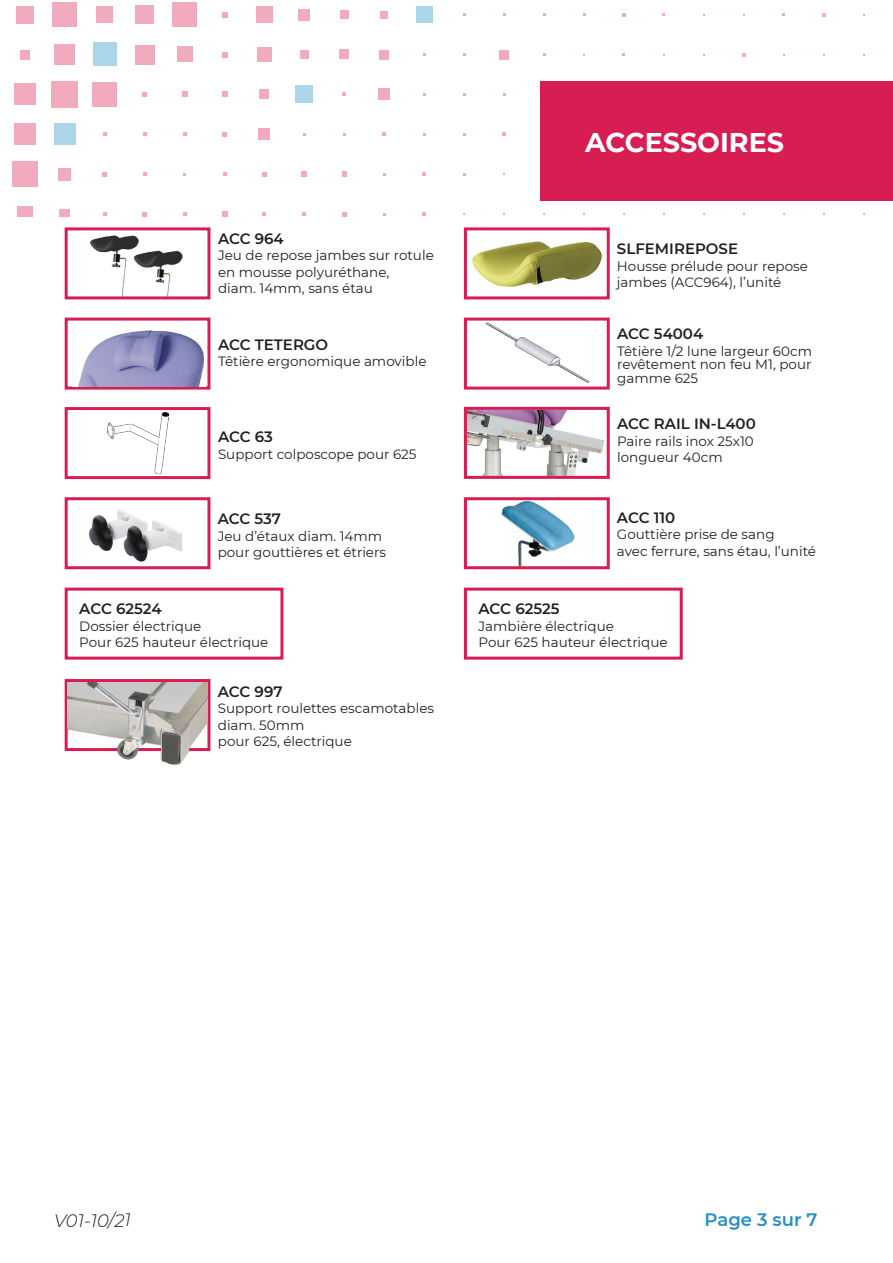
<style>
.page{position:relative;width:893px;height:1263px;background:#fff}
.page>*{position:absolute;margin:0;border:0;box-sizing:border-box;transform-origin:0 0}
.t1{font:700 27px "Montserrat";color:#fff}
.t2{font:italic 300 18px "Montserrat";letter-spacing:-.005em;color:#231f20}
.t3{font:600 18px "Montserrat";color:#278fc7}
.t4{font:600 15px "Montserrat";color:#231f20}
.t5{font:13.5px "Montserrat";color:#231f20}
</style>
<div class="page">
<div style="left:540px;top:81px;width:353px;height:119px;background:#d71d52"></div>
<div style="left:17px;top:206px;width:16px;height:10px;background:#f0abbf"></div>
<div style="left:12px;top:162px;width:25px;height:25px;background:#f0abbf"></div>
<div style="left:14px;top:124px;width:21px;height:21px;background:#f0abbf"></div>
<div style="left:14px;top:84px;width:21px;height:21px;background:#f0abbf"></div>
<div style="left:20px;top:50px;width:10px;height:9px;background:#f0abbf"></div>
<div style="left:16px;top:6px;width:18px;height:17px;background:#f0abbf"></div>
<div style="left:60px;top:209px;width:10px;height:7px;background:#f0abbf"></div>
<div style="left:59px;top:168px;width:12px;height:12px;background:#f0abbf"></div>
<div style="left:54px;top:124px;width:22px;height:21px;background:#abd5e9"></div>
<div style="left:51px;top:81px;width:27px;height:27px;background:#f0abbf"></div>
<div style="left:55px;top:44px;width:20px;height:21px;background:#f0abbf"></div>
<div style="left:53px;top:2px;width:24px;height:25px;background:#f0abbf"></div>
<svg style="left:103px;top:212px;width:4px;height:4px"></svg>
<svg style="left:102px;top:172px;width:5px;height:5px"></svg>
<svg style="left:103px;top:132px;width:4px;height:4px"></svg>
<div style="left:92px;top:82px;width:25px;height:25px;background:#f0abbf"></div>
<div style="left:93px;top:43px;width:23px;height:23px;background:#abd5e9"></div>
<div style="left:96px;top:6px;width:17px;height:17px;background:#f0abbf"></div>
<svg style="left:142px;top:212px;width:5px;height:4px"></svg>
<svg style="left:143px;top:172px;width:4px;height:4px"></svg>
<svg style="left:143px;top:132px;width:4px;height:4px"></svg>
<svg style="left:143px;top:92px;width:4px;height:5px"></svg>
<div style="left:135px;top:45px;width:20px;height:19px;background:#f0abbf"></div>
<div style="left:135px;top:5px;width:19px;height:19px;background:#f0abbf"></div>
<svg style="left:183px;top:212px;width:3px;height:4px"></svg>
<svg style="left:182px;top:92px;width:5px;height:5px"></svg>
<div style="left:177px;top:47px;width:15px;height:15px;background:#f0abbf"></div>
<div style="left:172px;top:2px;width:25px;height:25px;background:#f0abbf"></div>
<svg style="left:222px;top:212px;width:5px;height:4px"></svg>
<svg style="left:222px;top:132px;width:5px;height:5px"></svg>
<svg style="left:222px;top:92px;width:5px;height:5px"></svg>
<svg style="left:222px;top:52px;width:5px;height:5px"></svg>
<svg style="left:222px;top:12px;width:5px;height:6px"></svg>
<svg style="left:263px;top:212px;width:3px;height:4px"></svg>
<svg style="left:262px;top:172px;width:5px;height:5px"></svg>
<div style="left:259px;top:129px;width:11px;height:11px;background:#f0abbf"></div>
<div style="left:260px;top:90px;width:9px;height:9px;background:#f0abbf"></div>
<div style="left:257px;top:47px;width:15px;height:15px;background:#f0abbf"></div>
<div style="left:256px;top:6px;width:17px;height:17px;background:#f0abbf"></div>
<svg style="left:303px;top:212px;width:3px;height:4px"></svg>
<svg style="left:302px;top:172px;width:5px;height:5px"></svg>
<div style="left:296px;top:86px;width:17px;height:17px;background:#abd5e9"></div>
<div style="left:300px;top:50px;width:8px;height:9px;background:#f0abbf"></div>
<div style="left:299px;top:9px;width:11px;height:11px;background:#f0abbf"></div>
<svg style="left:342px;top:212px;width:5px;height:4px"></svg>
<svg style="left:342px;top:172px;width:5px;height:5px"></svg>
<svg style="left:342px;top:92px;width:4px;height:4px"></svg>
<div style="left:340px;top:50px;width:9px;height:9px;background:#f0abbf"></div>
<div style="left:340px;top:10px;width:9px;height:9px;background:#f0abbf"></div>
<div style="left:379px;top:89px;width:11px;height:11px;background:#f0abbf"></div>
<div style="left:379px;top:50px;width:10px;height:9px;background:#f0abbf"></div>
<div style="left:380px;top:11px;width:8px;height:7px;background:#f0abbf"></div>
<svg style="left:422px;top:212px;width:4px;height:4px"></svg>
<div style="left:416px;top:6px;width:17px;height:17px;background:#abd5e9"></div>
<svg style="left:502px;top:132px;width:4px;height:4px"></svg>
<div style="left:499px;top:50px;width:10px;height:9px;background:#f0abbf"></div>
<svg style="left:622px;top:13px;width:4px;height:3px"></svg>
<div style="left:65px;top:588px;width:218px;height:72px;border:3px solid #d71d52"></div>
<div style="left:464px;top:588px;width:219px;height:72px;border:3px solid #d71d52"></div>
<img style="left:468px;top:411px;width:136px;height:64px">
<img style="left:472px;top:241px;width:130px;height:46px">
<div style="left:464px;top:227px;width:146px;height:72px;border:3px solid #d71d52"></div>
<img style="left:501px;top:501px;width:74px;height:64px">
<div style="left:464px;top:497px;width:146px;height:72px;border:3px solid #d71d52"></div>
<img style="left:90px;top:235px;width:93px;height:60px">
<div style="left:65px;top:227px;width:145px;height:72px;border:3px solid #d71d52"></div>
<img style="left:89px;top:510px;width:94px;height:52px">
<div style="left:65px;top:497px;width:145px;height:72px;border:3px solid #d71d52"></div>
<div style="left:65px;top:407px;width:145px;height:72px;border:3px solid #d71d52"></div>
<div style="left:464px;top:407px;width:146px;height:72px;border:3px solid #d71d52"></div>
<img style="left:107px;top:412px;width:61px;height:62px">
<div style="left:65px;top:679px;width:145px;height:72px;border:3px solid #d71d52"></div>
<img style="left:68px;top:682px;width:139px;height:83px">
<div style="left:464px;top:318px;width:146px;height:72px;border:3px solid #d71d52"></div>
<img style="left:485px;top:322px;width:110px;height:67px">
<div style="left:65px;top:318px;width:145px;height:72px;border:3px solid #d71d52"></div>
<img style="left:72px;top:330px;width:134px;height:57px">
<p class="t4" style="left:218px;top:228px;width:67px">ACC 964</p>
<p class="t5" style="left:218px;top:246px;width:217px">Jeu de repose jambes sur rotule</p>
<p class="t5" style="left:218px;top:263px;width:173px">en mousse polyuréthane,</p>
<p class="t5" style="left:218px;top:279px;width:156px">diam. 14mm, sans étau</p>
<p class="t4" style="left:218px;top:334px;width:112px">ACC TETERGO</p>
<p class="t5" style="left:218px;top:352px;width:210px">Têtière ergonomique amovible</p>
<p class="t4" style="left:218px;top:426px;width:56px">ACC 63</p>
<p class="t5" style="left:218px;top:444px;width:200px">Support colposcope pour 625</p>
<p class="t4" style="left:218px;top:508px;width:65px">ACC 537</p>
<p class="t5" style="left:218px;top:526px;width:166px">Jeu d’étaux diam. 14mm</p>
<p class="t5" style="left:218px;top:543px;width:170px">pour gouttières et étriers</p>
<p class="t4" style="left:79px;top:598px;width:84px">ACC 62524</p>
<p class="t5" style="left:79px;top:617px;width:123px">Dossier électrique</p>
<p class="t5" style="left:79px;top:633px;width:191px">Pour 625 hauteur électrique</p>
<p class="t4" style="left:218px;top:681px;width:66px">ACC 997</p>
<p class="t5" style="left:218px;top:699px;width:218px">Support roulettes escamotables</p>
<p class="t5" style="left:218px;top:715px;width:88px">diam. 50mm</p>
<p class="t5" style="left:218px;top:732px;width:136px">pour 625, électrique</p>
<p class="t1" style="left:585px;top:123px;width:200px">ACCESSOIRES</p>
<p class="t4" style="left:617px;top:238px;width:123px">SLFEMIREPOSE</p>
<p class="t5" style="left:617px;top:257px;width:192px">Housse prélude pour repose</p>
<p class="t5" style="left:617px;top:273px;width:166px">jambes (ACC964), l’unité</p>
<p class="t4" style="left:617px;top:323px;width:88px">ACC 54004</p>
<p class="t5" style="left:617px;top:341px;width:196px">Têtière 1/2 lune largeur 60cm</p>
<p class="t5" style="left:617px;top:355px;width:196px">revêtement non feu M1, pour</p>
<p class="t5" style="left:617px;top:368px;width:83px">gamme 625</p>
<p class="t4" style="left:617px;top:413px;width:140px">ACC RAIL IN-L400</p>
<p class="t5" style="left:617px;top:432px;width:138px">Paire rails inox 25x10</p>
<p class="t5" style="left:617px;top:448px;width:107px">longueur 40cm</p>
<p class="t4" style="left:617px;top:507px;width:60px">ACC 110</p>
<p class="t5" style="left:617px;top:525px;width:159px">Gouttière prise de sang</p>
<p class="t5" style="left:617px;top:542px;width:201px">avec ferrure, sans étau, l’unité</p>
<p class="t4" style="left:479px;top:598px;width:83px">ACC 62525</p>
<p class="t5" style="left:479px;top:617px;width:137px">Jambière électrique</p>
<p class="t5" style="left:479px;top:633px;width:191px">Pour 625 hauteur électrique</p>
<h2 class="t2" style="left:54px;top:1208px;width:78px">V01-10/21</h2>
<h2 class="t3" style="left:705px;top:1207px;width:114px">Page 3 sur 7</h2>
</div>
